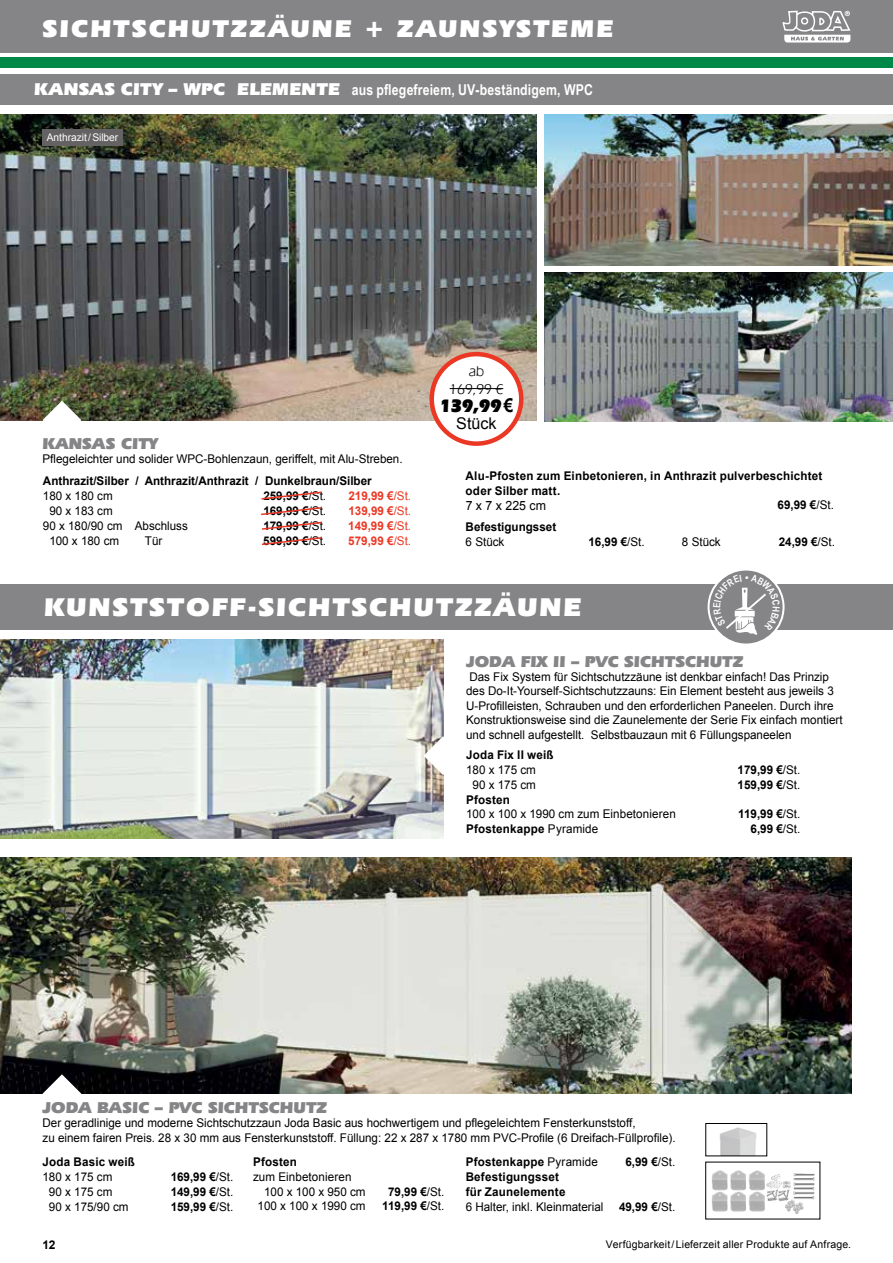
<style>
.page{position:relative;width:893px;height:1263px;background:#fff}
.page>*{position:absolute;margin:0;border:0;box-sizing:border-box;transform-origin:0 0}
.t1{font:900 27px "Eras IT Cby BT";letter-spacing:.07em;color:#fff}
.t2{font:900 25.5px "Eras IT Cby BT";letter-spacing:.085em;color:#fff}
.t3{font:900 19.05px "Eras IT Cby BT";color:#000;scale:.9 1}
.t4{font:900 16.5px "Eras IT Cby BT";color:#858486}
.t5{font:16.2px "Arial";color:#000}
.t6{font:700 15px "Arial Narrow";letter-spacing:.01em;color:#fff}
.t7{font:14.85px/17.7px "Eras IT Cby BT";color:#000;text-align:center}
.t8{font:12.75px "Arial";color:#000}
.t9{font:12px/14.4px "Arial";color:#000}
.t10{font:700 12px/15px "Arial";letter-spacing:.015em;color:#000}
.t11{font:700 12px "Arial";color:#eb3824}
.t12{font:10.5px "Arial";letter-spacing:.015em;color:#000}
.t13{font:10.5px "Arial";color:#fff}
.s1{font-family:"Eras IT Cby BT";font-weight:900;font-size:18px}
.s2{font-weight:400}
.s3{font-family:"Arial";font-weight:700}
</style>
<div class="page">
<img style="left:0;top:115px;width:537px;height:305px">
<img style="left:0;top:857px;width:851px;height:237px">
<img style="left:0;top:639px;width:444px;height:199px">
<img style="left:719px;top:1127px;width:38px;height:27px">
<div style="left:706px;top:1123px;width:61px;height:33px;border:1px solid #000"></div>
<img style="left:712px;top:1170px;width:103px;height:44px">
<div style="left:0;top:584px;width:893px;height:46px;background:#858486"></div>
<div style="left:0;top:74px;width:893px;height:30px;background:#858486"></div>
<div style="left:0;top:0;width:893px;height:53px;background:#858486"></div>
<div style="left:0;top:58px;width:893px;height:10px;background:#008849"></div>
<svg style="left:782px;top:11px;width:68px;height:32px"></svg>
<svg style="left:424px;top:736px;width:20px;height:39px"></svg>
<svg style="left:43px;top:1074px;width:38px;height:20px"></svg>
<svg style="left:43px;top:401px;width:38px;height:20px"></svg>
<div style="left:43px;top:129px;width:80px;height:16px;background:#646263"></div>
<svg style="left:709px;top:569px;width:74px;height:75px"></svg>
<div style="left:708px;top:568px;width:76px;height:77px;border:2px solid #fff;border-radius:50%"></div>
<div style="left:432px;top:354px;width:89px;height:90px;background:#fff;border-radius:50%"></div>
<div style="left:429px;top:352px;width:94px;height:94px;border:4px solid #eb3824;border-radius:50%"></div>
<hr style="left:450px;top:388px;width:53px;height:1px;background:#000">
<img style="left:544px;top:115px;width:349px;height:150px">
<img style="left:544px;top:273px;width:349px;height:149px">
<svg style="left:261px;top:491px;width:60px;height:9px"></svg>
<svg style="left:261px;top:507px;width:61px;height:39px"></svg>
<svg style="left:713px;top:574px;width:67px;height:62px"></svg>
<h2 class="t2" style="left:43px;top:12px;width:572px">SICHTSCHUTZZÄUNE + ZAUNSYSTEME</h2>
<p class="t6" style="left:34px;top:78px;width:560px"><span class="s1">KANSAS CITY – WPC ELEMENTE</span> aus pflegefreiem, UV-beständigem, WPC</p>
<p class="t13" style="left:47px;top:130px;width:73px">Anthrazit/Silber</p>
<h3 class="t4" style="left:43px;top:433px;width:117px">KANSAS CITY</h3>
<p class="t9" style="left:43px;top:452px;width:362px">Pflegeleichter und solider WPC-Bohlenzaun, geriffelt, mit Alu-Streben.</p>
<p class="t10" style="left:43px;top:474px;width:330px">Anthrazit/Silber / Anthrazit/Anthrazit / Dunkelbraun/Silber</p>
<p class="t9" style="left:43px;top:489px;width:71px">180 x 180 cm</p>
<p class="t10" style="left:263px;top:489px;width:64px">259,99 €<span class="s2">/St.</span></p>
<p class="t11" style="left:348px;top:488px;width:64px">219,99 €<span class="s2">/St.</span></p>
<p class="t9" style="left:49px;top:503px;width:65px">90 x 183 cm</p>
<p class="t10" style="left:263px;top:503px;width:64px">169,99 €<span class="s2">/St.</span></p>
<p class="t11" style="left:348px;top:503px;width:64px">139,99 €<span class="s2">/St.</span></p>
<p class="t9" style="left:43px;top:518px;width:146px">90 x 180/90 cm Abschluss</p>
<p class="t10" style="left:263px;top:518px;width:64px">179,99 €<span class="s2">/St.</span></p>
<p class="t11" style="left:348px;top:517px;width:64px">149,99 €<span class="s2">/St.</span></p>
<p class="t9" style="left:49px;top:533px;width:71px">100 x 180 cm</p>
<p class="t9" style="left:145px;top:533px;width:19px">Tür</p>
<p class="t10" style="left:263px;top:533px;width:64px">599,99 €<span class="s2">/St.</span></p>
<p class="t11" style="left:348px;top:532px;width:64px">579,99 €<span class="s2">/St.</span></p>
<p class="t7" style="left:450px;top:362px;width:55px">ab<br>169,99 ¤</p>
<h3 class="t3" style="left:439px;top:393px;width:84px">139,99<span class="s3">€</span></h3>
<h3 class="t5" style="left:456px;top:412px;width:42px">Stück</h3>
<p class="t10" style="left:466px;top:469px;width:358px">Alu-Pfosten zum Einbetonieren, in Anthrazit pulverbeschichtet oder Silber matt.</p>
<p class="t8" style="left:466px;top:497px;width:82px">7 x 7 x 225 cm</p>
<p class="t10" style="left:778px;top:498px;width:58px">69,99 €<span class="s2">/St.</span></p>
<p class="t10" style="left:466px;top:520px;width:92px">Befestigungsset</p>
<p class="t9" style="left:466px;top:535px;width:40px">6 Stück</p>
<p class="t10" style="left:588px;top:535px;width:58px">16,99 €<span class="s2">/St.</span></p>
<p class="t9" style="left:682px;top:535px;width:40px">8 Stück</p>
<p class="t10" style="left:779px;top:535px;width:58px">24,99 €<span class="s2">/St.</span></p>
<h1 class="t1" style="left:44px;top:590px;width:538px">KUNSTSTOFF-SICHTSCHUTZZÄUNE</h1>
<h3 class="t4" style="left:466px;top:651px;width:279px">JODA FIX II – PVC SICHTSCHUTZ</h3>
<p class="t9" style="left:466px;top:670px;width:378px">Das Fix System für Sichtschutzzäune ist denkbar einfach! Das Prinzip des Do-It-Yourself-Sichtschutzzauns: Ein Element besteht aus jeweils 3<br>U-Profilleisten, Schrauben und den erforderlichen Paneelen. Durch ihre Konstruktionsweise sind die Zaunelemente der Serie Fix einfach montiert und schnell aufgestellt. Selbstbauzaun mit 6 Füllungspaneelen</p>
<p class="t10" style="left:466px;top:748px;width:89px">Joda Fix II weiß</p>
<p class="t9" style="left:466px;top:762px;width:71px">180 x 175 cm</p>
<p class="t10" style="left:738px;top:762px;width:64px">179,99 €<span class="s2">/St.</span></p>
<p class="t9" style="left:473px;top:777px;width:65px">90 x 175 cm</p>
<p class="t10" style="left:738px;top:777px;width:64px">159,99 €<span class="s2">/St.</span></p>
<p class="t10" style="left:466px;top:792px;width:45px">Pfosten</p>
<p class="t9" style="left:466px;top:807px;width:211px">100 x 100 x 1990 cm zum Einbetonieren</p>
<p class="t10" style="left:738px;top:807px;width:64px">119,99 €<span class="s2">/St.</span></p>
<p class="t10" style="left:466px;top:822px;width:134px">Pfostenkappe <span class="s2">Pyramide</span></p>
<p class="t10" style="left:750px;top:822px;width:51px">6,99 €<span class="s2">/St.</span></p>
<h3 class="t4" style="left:43px;top:1097px;width:286px">JODA BASIC – PVC SICHTSCHUTZ</h3>
<p class="t9" style="left:43px;top:1116px;width:635px">Der geradlinige und moderne Sichtschutzzaun Joda Basic aus hochwertigem und pflegeleichtem Fensterkunststoff,<br>zu einem fairen Preis. 28 x 30 mm aus Fensterkunststoff. Füllung: 22 x 287 x 1780 mm PVC-Profile (6 Dreifach-Füllprofile).</p>
<p class="t10" style="left:43px;top:1155px;width:94px">Joda Basic weiß</p>
<p class="t9" style="left:43px;top:1170px;width:71px">180 x 175 cm</p>
<p class="t10" style="left:171px;top:1170px;width:64px">169,99 €<span class="s2">/St.</span></p>
<p class="t9" style="left:49px;top:1185px;width:65px">90 x 175 cm</p>
<p class="t10" style="left:171px;top:1185px;width:64px">149,99 €<span class="s2">/St.</span></p>
<p class="t9" style="left:49px;top:1199px;width:81px">90 x 175/90 cm</p>
<p class="t10" style="left:171px;top:1199px;width:64px">159,99 €<span class="s2">/St.</span></p>
<p class="t10" style="left:253px;top:1155px;width:45px">Pfosten</p>
<p class="t9" style="left:264px;top:1170px;width:103px;line-height:14.9px;text-indent:-11px">zum Einbetonieren<br>100 x 100 x 950 cm</p>
<p class="t10" style="left:388px;top:1185px;width:58px">79,99 €<span class="s2">/St.</span></p>
<p class="t9" style="left:258px;top:1198px;width:110px">100 x 100 x 1990 cm</p>
<p class="t10" style="left:382px;top:1198px;width:64px">119,99 €<span class="s2">/St.</span></p>
<p class="t10" style="left:466px;top:1155px;width:134px">Pfostenkappe <span class="s2">Pyramide</span></p>
<p class="t10" style="left:625px;top:1155px;width:51px">6,99 €<span class="s2">/St.</span></p>
<p class="t10" style="left:466px;top:1170px;width:101px">Befestigungsset für Zaunelemente</p>
<p class="t9" style="left:466px;top:1199px;width:139px">6 Halter, inkl. Kleinmaterial</p>
<p class="t10" style="left:619px;top:1199px;width:58px">49,99 €<span class="s2">/St.</span></p>
<p class="t10" style="left:43px;top:1237px;width:15px">12</p>
<p class="t12" style="left:606px;top:1237px;width:247px">Verfügbarkeit/Lieferzeit aller Produkte auf Anfrage.</p>
</div>
